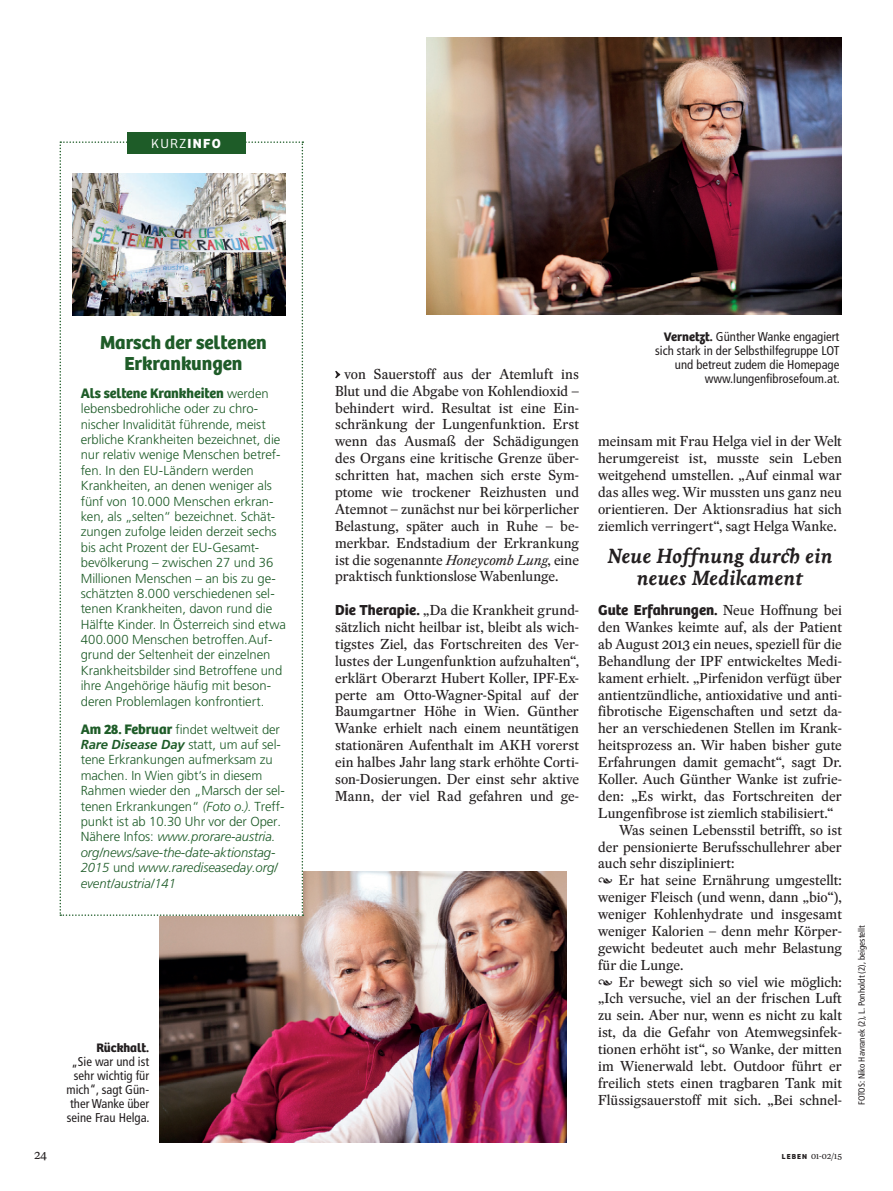
<style>
.page{position:relative;width:893px;height:1191px;background:#fff}
.page>*{position:absolute;margin:0;border:0;box-sizing:border-box;transform-origin:0 0}
.t1{font:italic 700 21px/22.5px "Livory";color:#231f20;text-align:center}
.t2{font:700 19.5px/21px "Bree";color:#1e5c28;text-align:center}
.lauftext_anlauf{font:700 15px "Bree";color:#231f20}
.t3{font:700 14.25px "Bree";letter-spacing:-.005em;color:#1e5c28}
.lauftext_anlauf-2{font:14.1px/16.8px "Eudald News";color:#231f20;text-align:justify}
.lauftext{font:14.1px/16.8px "Eudald News";color:#231f20;text-align:justify}
.t4{font:300 13.65px "Bree";color:#fff}
.t5{font:300 13.05px/15.5px "Frutiger LT Std";letter-spacing:-.005em;color:#1e5c28}
.t6{font:condensed 12.75px/13.8px "Frutiger LT Std";color:#231f20;text-align:right}
.t7{font:12px "Eudald News";color:#231f20}
.Fotocredit_LEBEN{font:condensed 9px "Frutiger LT Std";color:#231f20}
.t8{font:8.55px "Eudald News";color:#231f20}
.s1{font-weight:700}
.s2{font-family:"Frutiger LT Std";font-weight:300;font-size:13.05px}
.s3{font-family:"Bree";font-weight:700;font-size:14.25px}
.s4{font-weight:700;font-style:italic}
.s5{font-style:italic}
.s6{font-family:"Bree";font-weight:700;font-stretch:normal}
.s7{font-family:"Bree";font-weight:700;font-size:15px}
.s8{font-family:"Eudald News";font-weight:400;font-size:14.1px}
.s9{font-family:"Bree";font-weight:700;font-size:7.5px}
</style>
<div class="page">
<img style="left:160px;top:871px;width:407px;height:272px">
<svg style="left:60px;top:141px;width:243px;height:775px"></svg>
<div style="left:127px;top:132px;width:118px;height:21px;background:#1e5c28"></div>
<img style="left:427px;top:38px;width:415px;height:277px">
<img style="left:72px;top:173px;width:213px;height:142px">
<svg style="left:335px;top:371px;width:5px;height:7px"></svg>
<p class="t4" style="left:151px;top:135px;width:71px">KURZ<span class="s1">Info</span></p>
<p class="t2" style="left:100px;top:332px;width:168px">Marsch der seltenen<br>Erkrankungen</p>
<p class="t3" style="left:81px;top:384px;width:190px">Als seltene Krankheiten <span class="s2">werden</span></p>
<p class="t5" style="left:81px;top:401px;width:207px">lebensbedrohliche oder zu chro&shy;nischer Invalidität führende, meist erbliche Krankheiten bezeichnet, die nur relativ wenige Menschen betref&shy;fen. In den EU-Ländern werden Krankheiten, an denen weniger als fünf von 10.000 Menschen erkran&shy;ken, als „selten“ bezeichnet. Schät&shy;zungen zufolge leiden derzeit sechs bis acht Prozent der EU-Gesamt&shy;bevölkerung – zwischen 27 und 36<br>Millionen Menschen – an bis zu ge&shy;schätzten 8.000 verschiedenen sel&shy;tenen Krankheiten, davon rund die Hälfte Kinder. In Österreich sind etwa 400.000 Menschen betroffen.Auf&shy;grund der Seltenheit der einzelnen Krankheitsbilder sind Betroffene und ihre Angehörige häufig mit beson&shy;deren Problemlagen konfrontiert.</p>
<p class="t5" style="left:81px;top:721px;width:205px"><span class="s3">Am 28. Februar</span> findet weltweit der <span class="s4">Rare Disease Day</span> statt, um auf sel&shy;tene Erkrankungen aufmerksam zu machen. In Wien gibt‘s in diesem Rahmen wieder den „Marsch der sel&shy;tenen Erkrankungen“ <span class="s5">(Foto o.)</span>. Treff&shy;punkt ist ab 10.30 Uhr vor der Oper.<br>Nähere Infos: <span class="s5">www.prorare-austria. org/news/save-the-date-aktionstag-2015</span> und <span class="s5">www.rarediseaseday.org/ event/austria/141</span></p>
<p class="t6" style="left:67px;top:1041px;width:85px"><span class="s6">Rückhalt.<br></span>„Sie war und ist sehr wichtig für mich“, sagt Gün&shy;ther Wanke über seine Frau Helga.</p>
<p class="lauftext_anlauf-2" style="left:335px;top:365px;width:245px;text-indent:9px">von Sauerstoff aus der Atemluft ins Blut und die Abgabe von Kohlendioxid – behindert wird. Resultat ist eine Ein&shy;schränkung der Lungenfunktion. Erst wenn das Ausmaß der Schädigungen des Organs eine kritische Grenze über&shy;schritten hat, machen sich erste Sym&shy;ptome wie trockener Reizhusten und Atemnot – zunächst nur bei körperlicher Belastung, später auch in Ruhe – be&shy;merkbar. Endstadium der Erkrankung ist die sogenannte <span class="s5">Honeycomb Lung</span>, eine praktisch funktionslose Wabenlunge.</p>
<p class="lauftext_anlauf-2" style="left:335px;top:601px;width:245px"><span class="s7">Die Therapie.</span> „Da die Krankheit grund&shy;sätzlich nicht heilbar ist, bleibt als wich&shy;tigstes Ziel, das Fortschreiten des Ver&shy;lustes der Lungenfunktion aufzuhalten“, erklärt Oberarzt Hubert Koller, IPF-Ex&shy;perte am Otto-Wagner-Spital auf der Baumgartner Höhe in Wien. Günther Wanke erhielt nach einem neuntätigen stationären Aufenthalt im AKH vorerst ein halbes Jahr lang stark erhöhte Corti&shy;son-Dosierungen. Der einst sehr aktive Mann, der viel Rad gefahren und ge-</p>
<p class="t6" style="left:664px;top:330px;width:177px"><span class="s6">Vernetzt.</span> Günther Wanke engagiert</p>
<p class="t6" style="left:655px;top:343px;width:179px">sich stark in der Selbsthilfegruppe LOT</p>
<p class="t6" style="left:675px;top:357px;width:166px">und betreut zudem die Homepage</p>
<p class="t6" style="left:705px;top:371px;width:137px">www.lungenfibrosefoum.at.</p>
<p class="lauftext_anlauf-2" style="left:598px;top:433px;width:245px">meinsam mit Frau Helga viel in der Welt herumgereist ist, musste sein Leben weitgehend umstellen. „Auf einmal war das alles weg. Wir mussten uns ganz neu orientieren. Der Aktionsradius hat sich ziemlich verringert“, sagt Helga Wanke.</p>
<p class="t1" style="left:607px;top:544px;width:227px">Neue Hoffnung durch ein neues Medikament</p>
<p class="lauftext_anlauf" style="left:598px;top:601px;width:245px">Gute Erfahrungen. <span class="s8">Neue Hoffnung bei</span></p>
<p class="lauftext_anlauf-2" style="left:598px;top:618px;width:245px">den Wankes keimte auf, als der Patient ab August 2013 ein neues, speziell für die Behandlung der IPF entwickeltes Medi&shy;kament erhielt. „Pirfenidon verfügt über antientzündliche, antioxidative und anti&shy;fibrotische Eigenschaften und setzt da&shy;her an verschiedenen Stellen im Krank&shy;heitsprozess an. Wir haben bisher gute Erfahrungen damit gemacht“, sagt Dr.<br>Koller. Auch Günther Wanke ist zufrie&shy;den: „Es wirkt, das Fortschreiten der Lungenfibrose ist ziemlich stabilisiert.“</p>
<p class="lauftext" style="left:598px;top:821px;width:245px;text-indent:21px">Was seinen Lebensstil betrifft, so ist der pensionierte Berufsschullehrer aber auch sehr diszipliniert:</p>
<p class="lauftext" style="left:598px;top:871px;width:245px;text-indent:21px">Er hat seine Ernährung umgestellt: weniger Fleisch (und wenn, dann „bio“), weniger Kohlenhydrate und insgesamt weniger Kalorien – denn mehr Körper&shy;gewicht bedeutet auch mehr Belastung für die Lunge.</p>
<p class="lauftext" style="left:598px;top:973px;width:245px;text-indent:21px">Er bewegt sich so viel wie möglich: „Ich versuche, viel an der frischen Luft zu sein. Aber nur, wenn es nicht zu kalt ist, da die Gefahr von Atemwegsinfek&shy;tionen erhöht ist“, so Wanke, der mitten im Wienerwald lebt. Outdoor führt er freilich stets einen tragbaren Tank mit Flüssigsauerstoff mit sich. „Bei schnel-</p>
<p class="t7" style="left:34px;top:1146px;width:15px">24</p>
<p class="t8" style="left:782px;top:1150px;width:62px"><span class="s9">LEBEN</span> 01-02/15</p>
<p class="Fotocredit_LEBEN" style="left:856px;top:1105px;width:182px;rotate:-90deg">Fotos: Niko Havranek (2), L. Ponholdt (2), beigestellt</p>
</div>
